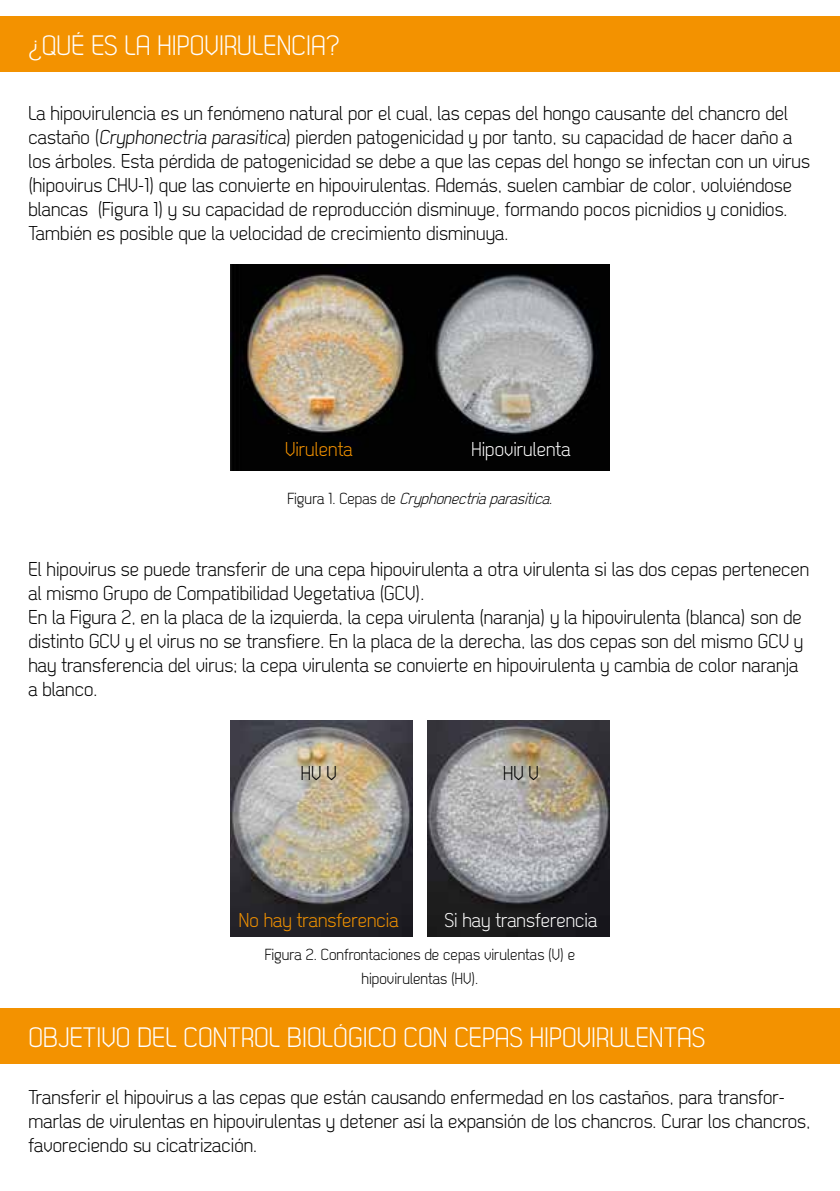
<style>
.page{position:relative;width:840px;height:1191px;background:#fff}
.page>*{position:absolute;margin:0;border:0;box-sizing:border-box;transform-origin:0 0}
.t1{font:28px "Dekar";color:#fff}
.t2{font:20px/24px "Dekar";color:#000}
.t3{font:20px "Dekar";color:#fff}
.t4{font:20px "Dekar";color:#f39200}
.t5{font:16px/24px "Dekar";color:#000;text-align:center}
.t6{font:italic 16px "Dekar";color:#000}
.s1{font-style:normal}
</style>
<div class="page">
<div style="left:0;top:16px;width:839px;height:56px;background:#f39200"></div>
<div style="left:0;top:1008px;width:839px;height:56px;background:#f39200"></div>
<img style="left:230px;top:264px;width:379px;height:206px">
<img style="left:230px;top:720px;width:182px;height:216px">
<img style="left:427px;top:720px;width:182px;height:216px">
<h1 class="t1" style="left:28px;top:31px;width:312px">¿QUÉ ES LA HIPOVIRULENCIA?</h1>
<p class="t2" style="left:28px;top:102px;width:782px">La hipovirulencia es un fenómeno natural por el cual, las cepas del hongo causante del chancro del castaño (Cryphonectria parasitica) pierden patogenicidad y por tanto, su capacidad de hacer daño a los árboles. Esta pérdida de patogenicidad se debe a que las cepas del hongo se infectan con un virus (hipovirus CHV-1) que las convierte en hipovirulentas. Además, suelen cambiar de color, volviéndose blancas (Figura 1) y su capacidad de reproducción disminuye, formando pocos picnidios y conidios.<br>También es posible que la velocidad de crecimiento disminuya.</p>
<p class="t4" style="left:285px;top:439px;width:69px">Virulenta</p>
<p class="t3" style="left:471px;top:439px;width:101px">Hipovirulenta</p>
<p class="t6" style="left:287px;top:491px;width:268px"><span class="s1">F i g u r a 1 . C e p a s d e</span> Cryphonectriaparasitica<span class="s1">.</span></p>
<p class="t2" style="left:28px;top:558px;width:782px">El hipovirus se puede transferir de una cepa hipovirulenta a otra virulenta si las dos cepas pertenecen al mismo Grupo de Compatibilidad Vegetativa (GCV).<br>En la Figura 2, en la placa de la izquierda, la cepa virulenta (naranja) y la hipovirulenta (blanca) son de distinto GCV y el virus no se transfiere. En la placa de la derecha, las dos cepas son del mismo GCV y hay transferencia del virus; la cepa virulenta se convierte en hipovirulenta y cambia de color naranja a blanco.</p>
<p class="t2" style="left:301px;top:762px;width:37px">HV V</p>
<p class="t2" style="left:503px;top:762px;width:37px">HV V</p>
<p class="t4" style="left:239px;top:910px;width:161px">No hay transferencia</p>
<p class="t3" style="left:444px;top:910px;width:154px">Si hay transferencia</p>
<p class="t5" style="left:264px;top:943px;width:312px">Figura 2. Confrontaciones de cepas virulentas (V) e hipovirulentas (HV).</p>
<h1 class="t1" style="left:28px;top:1023px;width:678px">OBJETIVO DEL CONTROL BIOLÓGICO CON CEPAS HIPOVIRULENTAS</h1>
<p class="t2" style="left:28px;top:1086px;width:783px">Transferir el hipovirus a las cepas que están causando enfermedad en los castaños, para transfor&shy;marlas de virulentas en hipovirulentas y detener así la expansión de los chancros. Curar los chancros, favoreciendo su cicatrización.</p>
</div>
